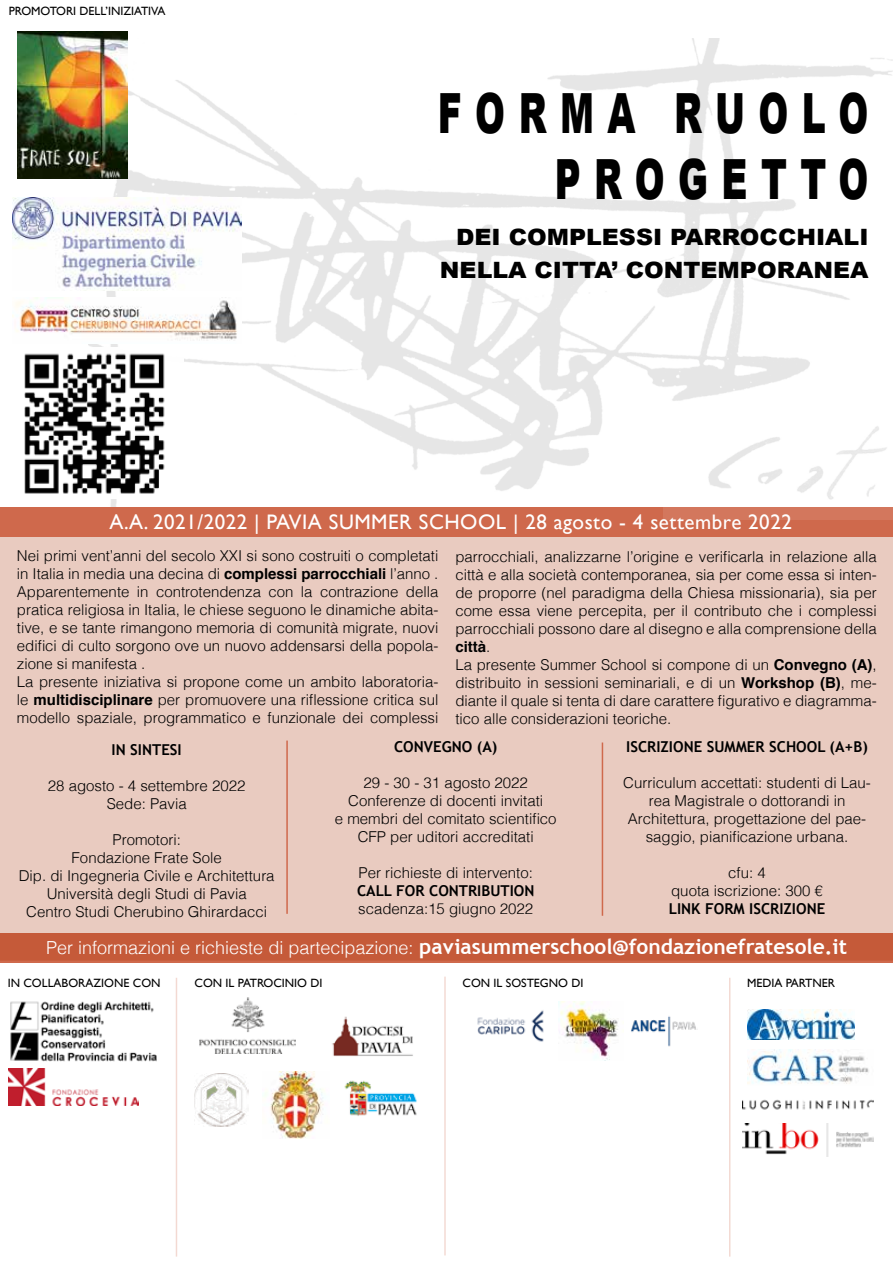
<style>
.page{position:relative;width:893px;height:1263px;background:#fff}
.page>*{position:absolute;margin:0;border:0;box-sizing:border-box;transform-origin:0 0}
.t1{font:900 55.5px/66px "Arial";letter-spacing:.37em;color:#000;text-align:right;scale:.65 1}
.t2{font:900 22.5px/33px "Arial";color:#000;text-align:right;scale:1.05 1}
.t3{font:21px "Gill Sans";letter-spacing:.025em;color:#fff}
.t4{font:300 18px "Helvetica";color:#fff}
.t5{font:300 15px/18px "Helvetica";color:#000;text-align:center}
.t6{font:700 15px "Trebuchet MS";color:#000}
.t7{font:12px "Gill Sans";color:#000}
.s1{font-weight:700}
.s2{font-family:"Trebuchet MS";font-weight:700;font-size:21px}
</style>
<div class="page">
<img style="left:88px;top:38px;width:805px;height:469px">
<img style="left:12px;top:198px;width:230px;height:93px">
<img style="left:24px;top:348px;width:159px;height:151px">
<svg style="left:0;top:525px;width:893px;height:437px;background:#e6c3b6"></svg>
<img style="left:17px;top:32px;width:111px;height:146px">
<div style="left:1px;top:507px;width:892px;height:29px;background:#cf694c"></div>
<img style="left:12px;top:298px;width:230px;height:46px">
<img style="left:664px;top:403px;width:229px;height:116px">
<hr style="left:286px;top:740px;width:2px;height:174px;background:#cf694c">
<hr style="left:602px;top:742px;width:1px;height:174px;background:#cf694c">
<img style="left:10px;top:1001px;width:147px;height:61px">
<img style="left:200px;top:998px;width:96px;height:55px">
<img style="left:344px;top:1080px;width:73px;height:36px">
<img style="left:195px;top:1073px;width:53px;height:54px">
<img style="left:477px;top:1010px;width:67px;height:32px">
<img style="left:558px;top:1001px;width:60px;height:60px">
<img style="left:631px;top:1016px;width:65px;height:31px">
<hr style="left:176px;top:978px;width:1px;height:278px;background:#cf694c">
<hr style="left:444px;top:976px;width:2px;height:279px;background:#cf694c">
<hr style="left:729px;top:978px;width:1px;height:278px;background:#cf694c">
<img style="left:747px;top:1010px;width:108px;height:30px">
<img style="left:9px;top:1069px;width:129px;height:36px">
<img style="left:747px;top:1049px;width:122px;height:35px">
<img style="left:270px;top:1072px;width:54px;height:66px">
<img style="left:332px;top:1016px;width:81px;height:40px">
<img style="left:742px;top:1123px;width:131px;height:34px">
<img style="left:742px;top:1099px;width:131px;height:11px">
<p class="t7" style="left:9px;top:4px;width:158px">PROMOTORI DELL’INIZIATIVA</p>
<h1 class="t1" style="left:438px;top:78px;width:664px">FORMA RUOLO<br>PROGETTO</h1>
<h2 class="t2" style="left:440px;top:220px;width:410px">DEI COMPLESSI PARROCCHIALI<br>NELLA CITTA’ CONTEMPORANEA</h2>
<h3 class="t3" style="left:110px;top:510px;width:684px">A.A. 2021/2022 | PAVIA SUMMER SCHOOL | 28 agosto - 4 settembre 2022</h3>
<p class="t5" style="left:17px;top:546px;width:423px;text-align:left">Nei primi vent’anni del secolo XXI si sono costruiti o completati in Italia in media una decina di <span class="s1">complessi parrocchiali</span> l’anno .<br>Apparentemente in controtendenza con la contrazione della pratica religiosa in Italia, le chiese seguono le dinamiche abita&shy;tive, e se tante rimangono memoria di comunità migrate, nuovi edifici di culto sorgono ove un nuovo addensarsi della popola&shy;zione si manifesta .<br>La presente iniziativa si propone come un ambito laboratoria&shy;le <span class="s1">multidisciplinare</span> per promuovere una riflessione critica sul modello spaziale, programmatico e funzionale dei complessi</p>
<p class="t5" style="left:455px;top:546px;width:423px;text-align:left">parrocchiali, analizzarne l’origine e verificarla in relazione alla città e alla società contemporanea, sia per come essa si inten&shy;de proporre (nel paradigma della Chiesa missionaria), sia per come essa viene percepita, per il contributo che i complessi parrocchiali possono dare al disegno e alla comprensione della <span class="s1">città</span>.<br>La presente Summer School si compone di un <span class="s1">Convegno (A)</span>, distribuito in sessioni seminariali, e di un <span class="s1">Workshop (B)</span>, me&shy;diante il quale si tenta di dare carattere figurativo e diagramma&shy;tico alle considerazioni teoriche.</p>
<p class="t6" style="left:112px;top:740px;width:72px">IN SINTESI</p>
<p class="t5" style="left:48px;top:775px;width:199px">28 agosto - 4 settembre 2022<br>Sede: Pavia</p>
<p class="t5" style="left:19px;top:829px;width:257px">Promotori:<br>Fondazione Frate Sole<br>Dip. di Ingegneria Civile e Architettura<br>Università degli Studi di Pavia<br>Centro Studi Cherubino Ghirardacci</p>
<p class="t6" style="left:626px;top:737px;width:243px">ISCRIZIONE SUMMER SCHOOL (A+B)</p>
<p class="t5" style="left:623px;top:772px;width:249px">Curriculum accettati: studenti di Lau&shy;rea Magistrale o dottorandi in Architettura, progettazione del pae&shy;saggio, pianificazione urbana.</p>
<p class="t5" style="left:671px;top:862px;width:153px">cfu: 4<br>quota iscrizione: 300 €</p>
<p class="t6" style="left:669px;top:899px;width:158px">LINK FORM ISCRIZIONE</p>
<p class="t4" style="left:46px;top:933px;width:802px">Per informazioni e richieste di partecipazione: <span class="s2">paviasummerschool@fondazionefratesole.it</span></p>
<p class="t7" style="left:8px;top:976px;width:154px">IN COLLABORAZIONE CON</p>
<p class="t7" style="left:195px;top:976px;width:129px">CON IL PATROCINIO DI</p>
<p class="t7" style="left:463px;top:976px;width:122px">CON IL SOSTEGNO DI</p>
<p class="t7" style="left:747px;top:976px;width:89px">MEDIA PARTNER</p>
<p class="t6" style="left:394px;top:737px;width:105px">CONVEGNO (A)</p>
<p class="t5" style="left:335px;top:772px;width:223px">29 - 30 - 31 agosto 2022<br>Conferenze di docenti invitati<br>e membri del comitato scientifico<br>CFP per uditori accreditati</p>
<p class="t5" style="left:359px;top:862px;width:176px">Per richieste di intervento:</p>
<p class="t6" style="left:357px;top:881px;width:179px">CALL FOR CONTRIBUTION</p>
<p class="t5" style="left:358px;top:898px;width:177px">scadenza:15 giugno 2022</p>
</div>
